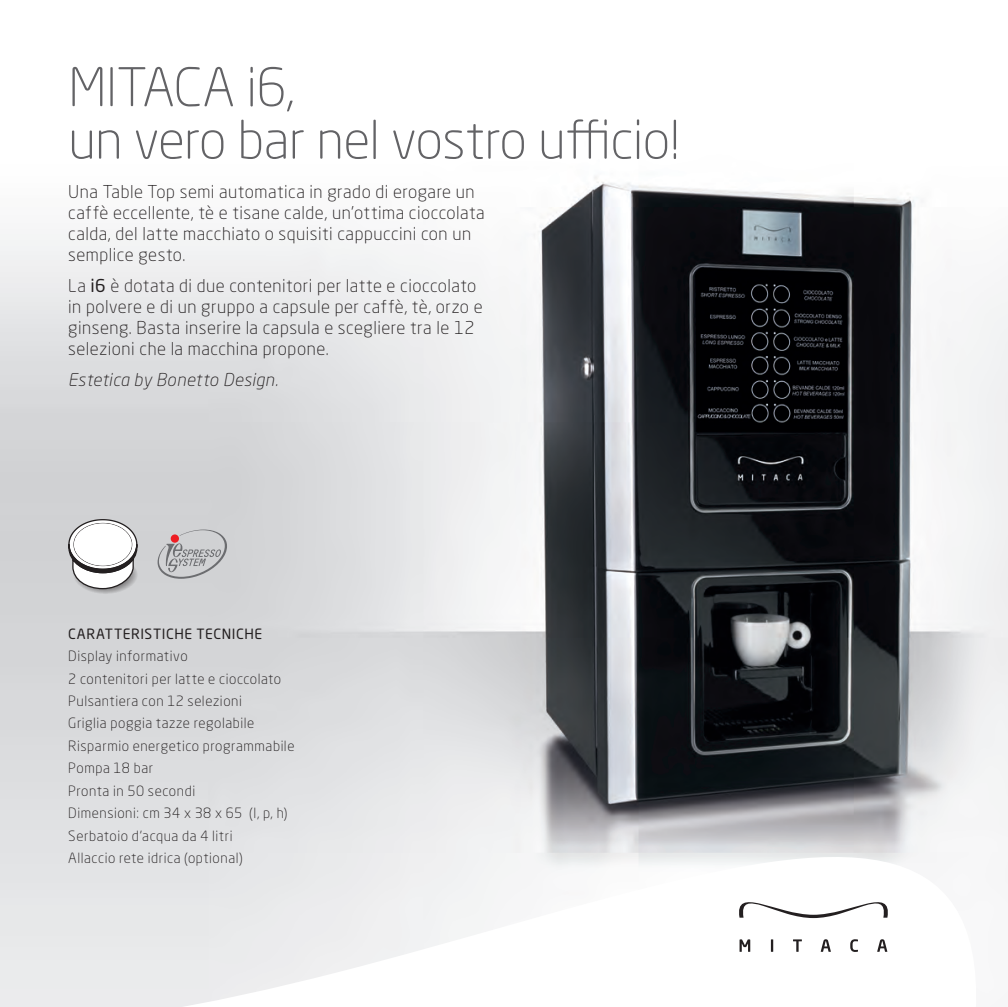
<style>
.page{position:relative;width:1008px;height:1007px;background:#fff}
.page>*{position:absolute;margin:0;border:0;box-sizing:border-box;transform-origin:0 0}
.t1{font:300 52.5px/52.5px "Neo Sans Pro";letter-spacing:-.015em;color:#636366}
.t2{font:300 17.5px/21px "Neo Sans Pro";letter-spacing:.03em;color:#231f20}
.t3{font:italic 300 17.5px "Neo Sans Pro";letter-spacing:.025em;color:#231f20}
.t4{font:300 14px/22.4px "Neo Sans Pro";letter-spacing:.04em;color:#231f20}
.t5{font:14px "Neo Sans Pro";letter-spacing:.04em;color:#231f20}
.s1{font-weight:400}
</style>
<div class="page">
<img style="left:0;top:176px;width:1008px;height:656px">
<svg style="left:158px;top:529px;width:69px;height:49px"></svg>
<svg style="left:73px;top:555px;width:65px;height:39px"></svg>
<svg style="left:68px;top:519px;width:70px;height:70px"></svg>
<svg style="left:0;top:832px;width:931px;height:174px"></svg>
<svg style="left:739px;top:939px;width:11px;height:12px"></svg>
<svg style="left:771px;top:939px;width:2px;height:12px"></svg>
<svg style="left:793px;top:939px;width:9px;height:12px"></svg>
<svg style="left:821px;top:938px;width:10px;height:13px"></svg>
<svg style="left:850px;top:938px;width:8px;height:13px"></svg>
<svg style="left:877px;top:938px;width:10px;height:13px"></svg>
<svg style="left:737px;top:900px;width:153px;height:17px"></svg>
<h1 class="t1" style="left:68px;top:60px;width:613px">Mitaca i6,<br>un vero bar nel vostro ufficio!</h1>
<p class="t2" style="left:68px;top:181px;width:418px">Una Table Top semi automatica in grado di erogare un caffè eccellente, tè e tisane calde, un’ottima cioccolata calda, del latte macchiato o squisiti cappuccini con un semplice gesto.</p>
<p class="t2" style="left:68px;top:275px;width:416px">La <span class="s1">i6</span> è dotata di due contenitori per latte e cioccolato in polvere e di un gruppo a capsule per caffè, tè, orzo e ginseng. Basta inserire la capsula e scegliere tra le 12 selezioni che la macchina propone.</p>
<p class="t3" style="left:68px;top:369px;width:211px">Estetica by Bonetto Design.</p>
<p class="t5" style="left:68px;top:624px;width:195px">CARATTERISTICHE TECNICHE</p>
<p class="t4" style="left:68px;top:644px;width:228px">Display informativo<br>2 contenitori per latte e cioccolato<br>Pulsantiera con 12 selezioni<br>Griglia poggia tazze regolabile<br>Risparmio energetico programmabile<br>Pompa 18 bar<br>Pronta in 50 secondi<br>Dimensioni: cm 34 x 38 x 65 (l, p, h)<br>Serbatoio d’acqua da 4 litri<br>Allaccio rete idrica (optional)</p>
</div>
